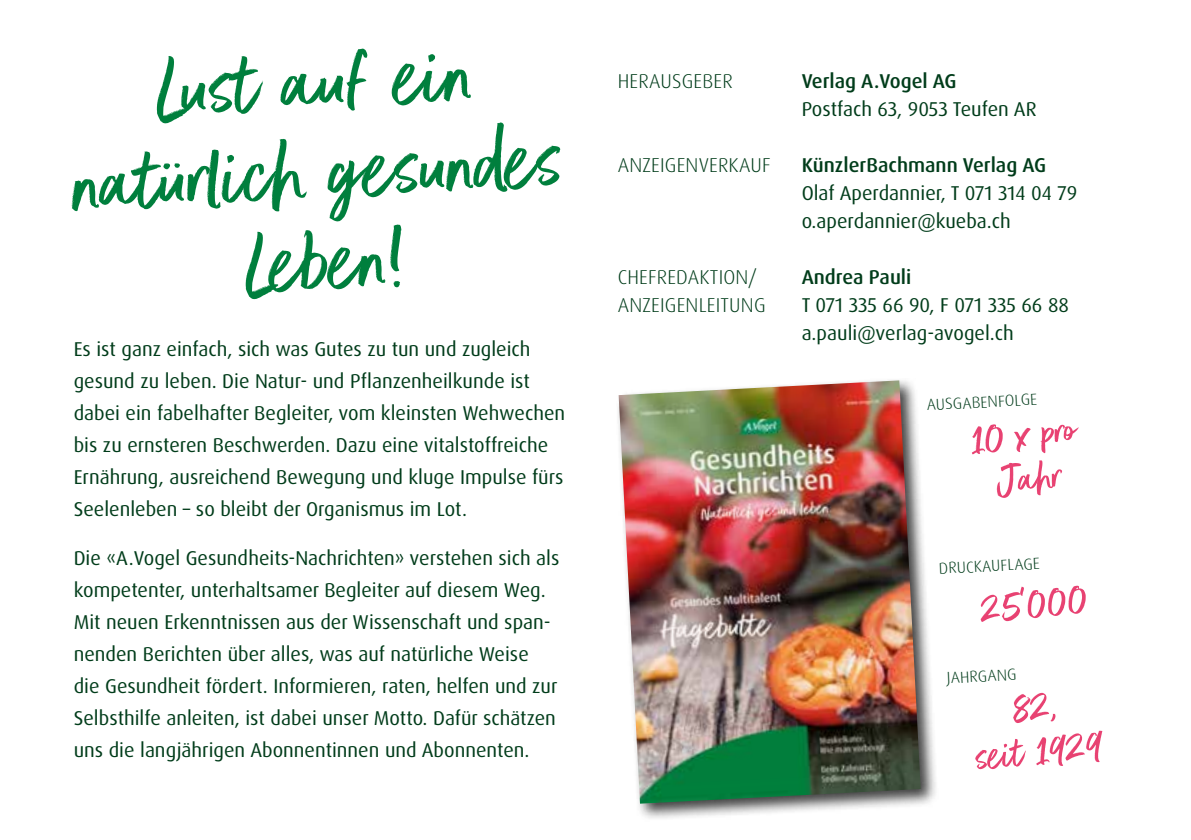
<style>
.page{position:relative;width:1191px;height:840px;background:#fff}
.page>*{position:absolute;margin:0;border:0;box-sizing:border-box;transform-origin:0 0}
.t1{font:100px/90px "Better Times";color:#007f3d;text-align:center}
.t2{font:48px/44px "Better Times";color:#e84272;text-align:center}
.t3{font:20px/32px "Dax Pro";color:#003c1a}
.t4{font:300 20px "Dax Pro";letter-spacing:.01em;color:#003c1a}
.t5{font:500 20px "Dax Pro";color:#003c1a}
.t6{font:300 16px "Dax Pro";color:#003b1a}
</style>
<div class="page">
<div style="left:614px;top:376px;width:324px;height:445px;background:#000;opacity:.75"></div>
<img style="left:618px;top:380px;width:302px;height:423px">
<h1 class="t1" style="left:68px;top:55px;width:491px;rotate:-3deg">Lust auf ein natürlich gesundes<br>Leben!</h1>
<p class="t3" style="left:74px;top:332px;width:493px">Es ist ganz einfach, sich was Gutes zu tun und zugleich gesund zu leben. Die Natur- und Pflanzenheilkunde ist dabei ein fabelhafter Begleiter, vom kleinsten Wehwechen bis zu ernsteren Beschwerden. Dazu eine vitalstoffreiche Ernährung, ausreichend Bewegung und kluge Impulse fürs Seelenleben – so bleibt der Organismus im Lot.</p>
<p class="t3" style="left:74px;top:541px;width:487px">Die «A.Vogel Gesundheits-Nachrichten» verstehen sich als kompetenter, unterhaltsamer Begleiter auf diesem Weg.<br>Mit neuen Erkenntnissen aus der Wissenschaft und span&shy;nenden Berichten über alles, was auf natürliche Weise die Gesundheit fördert. Informieren, raten, helfen und zur Selbsthilfe anleiten, ist dabei unser Motto. Dafür schätzen uns die langjährigen Abonnentinnen und Abonnenten.</p>
<p class="t4" style="left:617px;top:68px;width:117px">HERAUSGEBER</p>
<p class="t5" style="left:801px;top:68px;width:156px">Verlag A.Vogel AG</p>
<p class="t3" style="left:801px;top:93px;width:236px">Postfach 63, 9053 Teufen AR</p>
<p class="t4" style="left:617px;top:152px;width:154px">ANZEIGENVERKAUF</p>
<p class="t5" style="left:801px;top:152px;width:246px">KünzlerBachmann Verlag AG</p>
<p class="t3" style="left:801px;top:179px;width:277px;line-height:28px">Olaf Aperdannier, T 071 314 04 79 o.aperdannier@kueba.ch</p>
<p class="t4" style="left:617px;top:264px;width:141px">CHEFREDAKTION/</p>
<p class="t5" style="left:801px;top:264px;width:111px">Andrea Pauli</p>
<p class="t4" style="left:617px;top:292px;width:149px">ANZEIGENLEITUNG</p>
<p class="t3" style="left:801px;top:291px;width:269px;line-height:28px">T 071 335 66 90, F 071 335 66 88 a.pauli@verlag-avogel.ch</p>
<p class="t6" style="left:926px;top:394px;width:112px;rotate:-3deg">AUSGABENFOLGE</p>
<h2 class="t2" style="left:969px;top:420px;width:108px;rotate:-6deg">10 x pro<br>Jahr</h2>
<p class="t6" style="left:938px;top:557px;width:103px;rotate:-3deg">DRUCKAUFLAGE</p>
<h2 class="t2" style="left:978px;top:589px;width:108px;rotate:-6deg">25‘000</h2>
<p class="t6" style="left:946px;top:667px;width:71px;rotate:-3deg">JAHRGANG</p>
<h2 class="t2" style="left:969px;top:693px;width:128px;rotate:-6deg">82,<br>seit 1929</h2>
</div>
